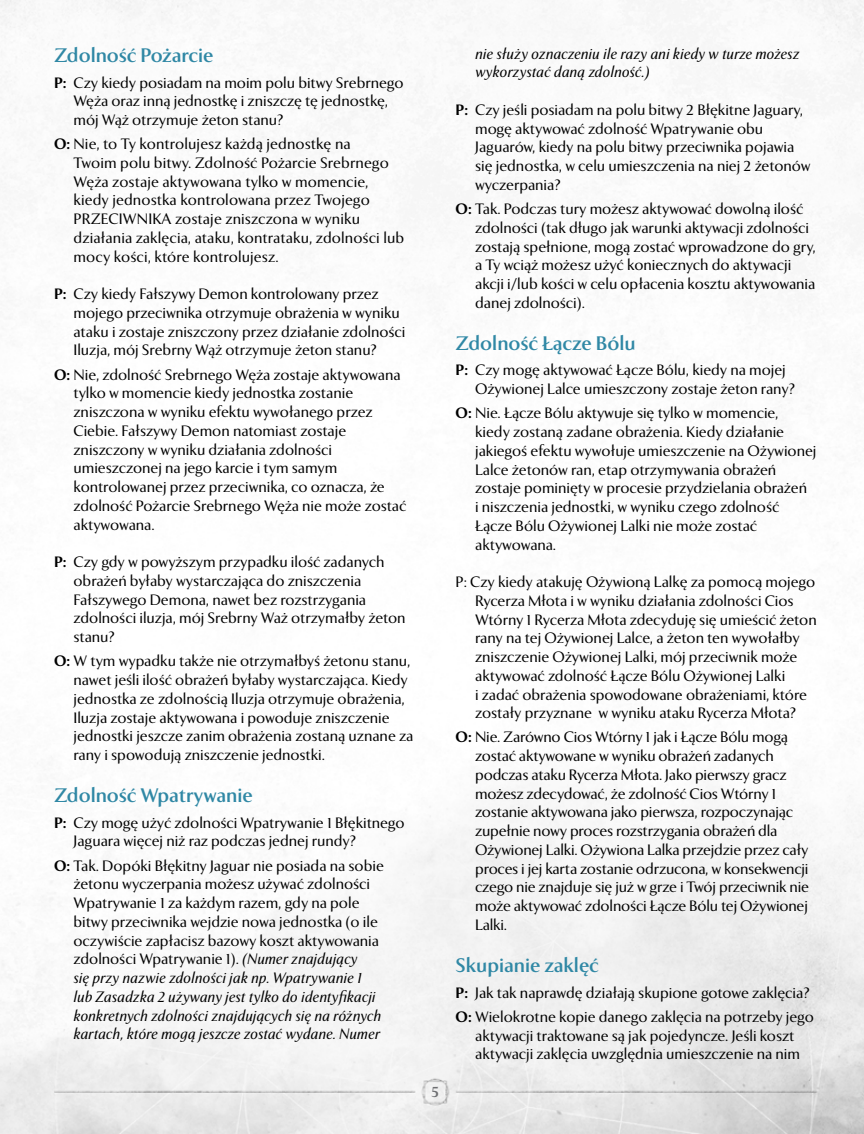
<style>
.page{position:relative;width:864px;height:1134px;background:#fff}
.page>*{position:absolute;margin:0;border:0;box-sizing:border-box;transform-origin:0 0}
.t1{font:700 19.5px "Exemplar Pro";color:#3088a5}
.t2{font:15px/18.8px "Exemplar Pro";color:#000}
.t3{font:italic 15px/18.8px "Exemplar Pro";letter-spacing:-.005em;color:#000}
.t4{font:700 15px "Exemplar Pro";color:#6d6e71}
.s1{font-weight:800}
.s2{font-style:italic}
</style>
<div class="page">
<img style="left:0;top:0;width:864px;height:1134px">
<h1 class="t1" style="left:54px;top:44px;width:161px">Zdolność Pożarcie</h1>
<p class="t2" style="left:74px;top:73px;width:332px;text-indent:-20px"><span class="s1">P:</span> Czy kiedy posiadam na moim polu bitwy Srebrnego<br>Węża oraz inną jednostkę i zniszczę tę jednostkę, mój Wąż otrzymuje żeton stanu?</p>
<p class="t2" style="left:74px;top:135px;width:332px;text-indent:-20px"><span class="s1">O:</span> Nie, to Ty kontrolujesz każdą jednostkę na<br>Twoim polu bitwy. Zdolność Pożarcie Srebrnego Węża zostaje aktywowana tylko w momencie, kiedy jednostka kontrolowana przez Twojego PRZECIWNIKA zostaje zniszczona w wyniku działania zaklęcia, ataku, kontrataku, zdolności lub mocy kości, które kontrolujesz.</p>
<p class="t2" style="left:74px;top:285px;width:333px;text-indent:-20px"><span class="s1">P:</span> Czy kiedy Fałszywy Demon kontrolowany przez mojego przeciwnika otrzymuje obrażenia w wyniku ataku i zostaje zniszczony przez działanie zdolności Iluzja, mój Srebrny Wąż otrzymuje żeton stanu?</p>
<p class="t2" style="left:74px;top:365px;width:334px;text-indent:-20px"><span class="s1">O:</span> Nie, zdolność Srebrnego Węża zostaje aktywowana tylko w momencie kiedy jednostka zostanie zniszczona w wyniku efektu wywołanego przez Ciebie. Fałszywy Demon natomiast zostaje zniszczony w wyniku działania zdolności umieszczonej na jego karcie i tym samym kontrolowanej przez przeciwnika, co oznacza, że zdolność Pożarcie Srebrnego Węża nie może zostać aktywowana.</p>
<p class="t2" style="left:74px;top:553px;width:334px;text-indent:-20px"><span class="s1">P:</span> Czy gdy w powyższym przypadku ilość zadanych obrażeń byłaby wystarczająca do zniszczenia Fałszywego Demona, nawet bez rozstrzygania zdolności iluzja, mój Srebrny Waż otrzymałby żeton stanu?</p>
<p class="t2" style="left:74px;top:652px;width:341px;text-indent:-20px"><span class="s1">O:</span> W tym wypadku także nie otrzymałbyś żetonu stanu, nawet jeśli ilość obrażeń byłaby wystarczająca. Kiedy jednostka ze zdolnością Iluzja otrzymuje obrażenia, Iluzja zostaje aktywowana i powoduje zniszczenie jednostki jeszcze zanim obrażenia zostaną uznane za rany i spowodują zniszczenie jednostki.</p>
<h1 class="t1" style="left:54px;top:784px;width:200px">Zdolność Wpatrywanie</h1>
<p class="t2" style="left:74px;top:813px;width:333px;text-indent:-20px"><span class="s1">P:</span> Czy mogę użyć zdolności Wpatrywanie 1 Błękitnego<br>Jaguara więcej niż raz podczas jednej rundy?</p>
<p class="t2" style="left:74px;top:856px;width:312px;text-indent:-20px"><span class="s1">O:</span> Tak. Dopóki Błękitny Jaguar nie posiada na sobie żetonu wyczerpania możesz używać zdolności Wpatrywanie 1 za każdym razem, gdy na pole bitwy przeciwnika wejdzie nowa jednostka (o ile oczywiście zapłacisz bazowy koszt aktywowania zdolności Wpatrywanie 1). <span class="s2">(Numer znajdujący<br>się przy nazwie zdolności jak np. Wpatrywanie 1 lub Zasadzka 2 używany jest tylko do identyfikacji konkretnych zdolności znajdujących się na różnych kartach, które mogą jeszcze zostać wydane. Numer</span></p>
<p class="t4" style="left:432px;top:1083px;width:9px">5</p>
<p class="t3" style="left:475px;top:44px;width:326px">nie służy oznaczeniu ile razy ani kiedy w turze możesz wykorzystać daną zdolność.)</p>
<p class="t2" style="left:475px;top:100px;width:337px;text-indent:-20px"><span class="s1">P:</span> Czy jeśli posiadam na polu bitwy 2 Błękitne Jaguary, mogę aktywować zdolność Wpatrywanie obu Jaguarów, kiedy na polu bitwy przeciwnika pojawia się jednostka, w celu umieszczenia na niej 2 żetonów wyczerpania?</p>
<p class="t2" style="left:475px;top:200px;width:342px;text-indent:-20px"><span class="s1">O:</span> Tak. Podczas tury możesz aktywować dowolną ilość zdolności (tak długo jak warunki aktywacji zdolności zostają spełnione, mogą zostać wprowadzone do gry, a Ty wciąż możesz użyć koniecznych do aktywacji akcji i/lub kości w celu opłacenia kosztu aktywowania danej zdolności).</p>
<h1 class="t1" style="left:456px;top:332px;width:182px">Zdolność Łącze Bólu</h1>
<p class="t2" style="left:475px;top:361px;width:321px;text-indent:-20px"><span class="s1">P:</span> Czy mogę aktywować Łącze Bólu, kiedy na mojej<br>Ożywionej Lalce umieszczony zostaje żeton rany?</p>
<p class="t2" style="left:475px;top:404px;width:343px;text-indent:-20px"><span class="s1">O:</span> Nie. Łącze Bólu aktywuje się tylko w momencie, kiedy zostaną zadane obrażenia. Kiedy działanie jakiegoś efektu wywołuje umieszczenie na Ożywionej Lalce żetonów ran, etap otrzymywania obrażeń zostaje pominięty w procesie przydzielania obrażeń<br>i niszczenia jednostki, w wyniku czego zdolność Łącze Bólu Ożywionej Lalki nie może zostać aktywowana.</p>
<p class="t2" style="left:475px;top:573px;width:343px;text-indent:-20px">P: Czy kiedy atakuję Ożywioną Lalkę za pomocą mojego Rycerza Młota i w wyniku działania zdolności Cios Wtórny 1 Rycerza Młota zdecyduję się umieścić żeton rany na tej Ożywionej Lalce, a żeton ten wywołałby zniszczenie Ożywionej Lalki, mój przeciwnik może aktywować zdolność Łącze Bólu Ożywionej Lalki<br>i zadać obrażenia spowodowane obrażeniami, które zostały przyznane w wyniku ataku Rycerza Młota?</p>
<p class="t2" style="left:475px;top:728px;width:335px;text-indent:-20px"><span class="s1">O:</span> Nie. Zarówno Cios Wtórny 1 jak i Łącze Bólu mogą zostać aktywowane w wyniku obrażeń zadanych podczas ataku Rycerza Młota. Jako pierwszy gracz możesz zdecydować, że zdolność Cios Wtórny 1 zostanie aktywowana jako pierwsza, rozpoczynając zupełnie nowy proces rozstrzygania obrażeń dla Ożywionej Lalki. Ożywiona Lalka przejdzie przez cały proces i jej karta zostanie odrzucona, w konsekwencji czego nie znajduje się już w grze i Twój przeciwnik nie może aktywować zdolności Łącze Bólu tej Ożywionej Lalki.</p>
<h1 class="t1" style="left:456px;top:954px;width:145px">Skupianie zaklęć</h1>
<p class="t2" style="left:456px;top:980px;width:360px;line-height:24.2px"><span class="s1">P:</span> Jak tak naprawdę działają skupione gotowe zaklęcia?<br><span class="s1">O:</span> Wielokrotne kopie danego zaklęcia na potrzeby jego</p>
<p class="t2" style="left:475px;top:1026px;width:326px">aktywacji traktowane są jak pojedyncze. Jeśli koszt aktywacji zaklęcia uwzględnia umieszczenie na nim</p>
</div>
